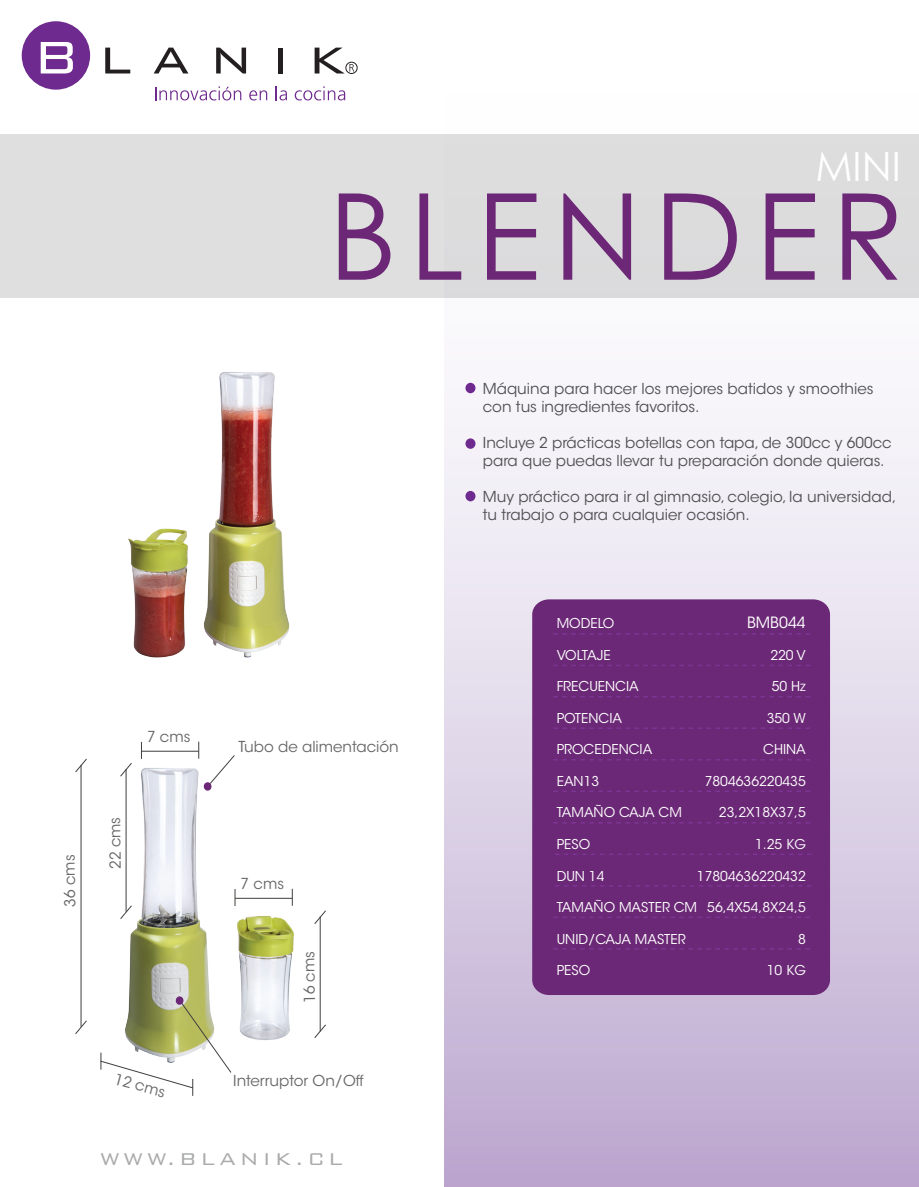
<style>
.page{position:relative;width:919px;height:1187px;background:#fff}
.page>*{position:absolute;margin:0;border:0;box-sizing:border-box;transform-origin:0 0}
.t1{font:120px "Levenim";letter-spacing:.1em;color:#6c2776}
.t2{font:40.5px "Levenim";color:#fff}
.t3{font:300 22.8px "Bank Gothic BT";letter-spacing:.165em;color:#aaabab}
.t4{font:15.45px "ITC Avant Garde Std";color:#fff}
.t5{font:15px/18px "ITC Avant Garde Std";color:#4f4f51}
.t6{font:15px "ITC Avant Garde Std";color:#666}
.t7{font:13.5px "ITC Avant Garde Std";color:#fff}
.t8{font:13.5px "ITC Avant Garde Std";letter-spacing:-.025em;color:#fff}
</style>
<div class="page">
<svg style="left:444px;top:297px;width:474px;height:889px"></svg>
<div style="left:22px;top:21px;width:68px;height:69px;background:#6e2a8e;border-radius:50%"></div>
<svg style="left:41px;top:42px;width:32px;height:31px"></svg>
<svg style="left:105px;top:48px;width:25px;height:25px"></svg>
<svg style="left:154px;top:48px;width:34px;height:25px"></svg>
<svg style="left:216px;top:48px;width:30px;height:25px"></svg>
<div style="left:278px;top:48px;width:5px;height:25px;background:#231f20"></div>
<svg style="left:155px;top:86px;width:86px;height:14px"></svg>
<svg style="left:249px;top:90px;width:18px;height:10px"></svg>
<svg style="left:276px;top:86px;width:11px;height:14px"></svg>
<svg style="left:295px;top:86px;width:50px;height:14px"></svg>
<svg style="left:314px;top:48px;width:40px;height:25px"></svg>
<div style="left:345px;top:62px;width:12px;height:12px;border:1px solid #231f20;border-radius:50%"></div>
<div style="left:0;top:134px;width:918px;height:163px;background:#dedede"></div>
<div style="left:465px;top:383px;width:10px;height:10px;background:#6e2a8e;border-radius:50%"></div>
<div style="left:465px;top:438px;width:10px;height:11px;background:#6e2a8e;border-radius:50%"></div>
<div style="left:465px;top:491px;width:10px;height:10px;background:#6e2a8e;border-radius:50%"></div>
<hr style="left:81px;top:765px;width:1px;height:261px;background:#403f3e">
<svg style="left:75px;top:758px;width:12px;height:15px"></svg>
<svg style="left:75px;top:1019px;width:12px;height:15px"></svg>
<div style="left:532px;top:599px;width:298px;height:395px;background:#6b2876"></div>
<svg style="left:553px;top:633px;width:256px;height:1px"></svg>
<svg style="left:553px;top:664px;width:256px;height:2px"></svg>
<svg style="left:553px;top:696px;width:256px;height:1px"></svg>
<svg style="left:553px;top:727px;width:256px;height:2px"></svg>
<svg style="left:553px;top:759px;width:256px;height:1px"></svg>
<svg style="left:553px;top:790px;width:256px;height:2px"></svg>
<svg style="left:553px;top:822px;width:256px;height:1px"></svg>
<svg style="left:554px;top:853px;width:257px;height:2px"></svg>
<svg style="left:554px;top:885px;width:257px;height:1px"></svg>
<svg style="left:553px;top:916px;width:256px;height:2px"></svg>
<svg style="left:553px;top:948px;width:256px;height:1px"></svg>
<img style="left:128px;top:372px;width:162px;height:286px">
<img style="left:125px;top:768px;width:169px;height:272px">
<hr style="left:126px;top:769px;width:1px;height:142px;background:#403f3e">
<svg style="left:120px;top:904px;width:12px;height:15px"></svg>
<svg style="left:120px;top:763px;width:12px;height:14px"></svg>
<hr style="left:141px;top:750px;width:58px;height:1px;background:#403f3e">
<svg style="left:141px;top:741px;width:1px;height:18px"></svg>
<svg style="left:198px;top:741px;width:1px;height:17px"></svg>
<hr style="left:235px;top:897px;width:57px;height:1px;background:#403f3e">
<svg style="left:235px;top:888px;width:1px;height:18px"></svg>
<svg style="left:292px;top:888px;width:1px;height:17px"></svg>
<hr style="left:320px;top:916px;width:1px;height:115px;background:#403f3e">
<svg style="left:314px;top:1023px;width:12px;height:15px"></svg>
<svg style="left:314px;top:910px;width:12px;height:14px"></svg>
<svg style="left:209px;top:755px;width:26px;height:29px"></svg>
<div style="left:204px;top:782px;width:7px;height:8px;background:#6c2776;border-radius:50%"></div>
<svg style="left:100px;top:999px;width:132px;height:96px"></svg>
<div style="left:176px;top:996px;width:7px;height:8px;background:#6c2776;border-radius:50%"></div>
<h2 class="t2" style="left:815px;top:143px;width:87px">MINI</h2>
<h1 class="t1" style="left:328px;top:166px;width:577px">BLENDER</h1>
<p class="t6" style="left:61px;top:906px;width:54px;rotate:-91deg">36 cms</p>
<p class="t6" style="left:147px;top:727px;width:45px">7 cms</p>
<p class="t6" style="left:106px;top:869px;width:54px;rotate:-91deg">22 cms</p>
<p class="t6" style="left:238px;top:737px;width:162px">Tubo de alimentación</p>
<p class="t6" style="left:240px;top:874px;width:45px">7 cms</p>
<p class="t6" style="left:300px;top:1003px;width:54px;rotate:-91deg">16 cms</p>
<p class="t6" style="left:117px;top:1069px;width:54px;rotate:15deg">12 cms</p>
<p class="t6" style="left:233px;top:1071px;width:132px">Interruptor On/Off</p>
<h3 class="t3" style="left:100px;top:1146px;width:244px">WWW.BLANIK.CL</h3>
<p class="t5" style="left:483px;top:380px;width:392px">Máquina para hacer los mejores batidos y smoothies con tus ingredientes favoritos.</p>
<p class="t5" style="left:483px;top:434px;width:410px">Incluye 2 prácticas botellas con tapa, de 300cc y 600cc para que puedas llevar tu preparación donde quieras.</p>
<p class="t5" style="left:483px;top:488px;width:415px">Muy práctico para ir al gimnasio, colegio, la universidad, tu trabajo o para cualquier ocasión.</p>
<p class="t4" style="left:747px;top:613px;width:60px">BMB044</p>
<p class="t7" style="left:770px;top:646px;width:37px">220 V</p>
<p class="t7" style="left:771px;top:678px;width:36px">50 Hz</p>
<p class="t7" style="left:766px;top:709px;width:41px">350 W</p>
<p class="t7" style="left:763px;top:741px;width:44px">CHINA</p>
<p class="t7" style="left:704px;top:772px;width:103px">7804636220435</p>
<p class="t7" style="left:719px;top:804px;width:88px">23,2X18X37,5</p>
<p class="t7" style="left:755px;top:835px;width:52px">1.25 KG</p>
<p class="t7" style="left:696px;top:867px;width:110px">17804636220432</p>
<p class="t7" style="left:707px;top:898px;width:100px">56,4X54,8X24,5</p>
<p class="t7" style="left:798px;top:930px;width:9px">8</p>
<p class="t7" style="left:766px;top:961px;width:40px">10 KG</p>
<p class="t7" style="left:556px;top:615px;width:59px">MODELO</p>
<p class="t8" style="left:556px;top:646px;width:55px">VOLTAJE</p>
<p class="t7" style="left:556px;top:678px;width:84px">FRECUENCIA</p>
<p class="t7" style="left:556px;top:709px;width:67px">POTENCIA</p>
<p class="t7" style="left:556px;top:741px;width:97px">PROCEDENCIA</p>
<p class="t7" style="left:556px;top:772px;width:44px">EAN13</p>
<p class="t7" style="left:556px;top:804px;width:127px">TAMAÑO CAJA CM</p>
<p class="t7" style="left:556px;top:835px;width:35px">PESO</p>
<p class="t7" style="left:556px;top:867px;width:49px">DUN 14</p>
<p class="t7" style="left:556px;top:898px;width:142px">TAMAÑO MASTER CM</p>
<p class="t7" style="left:556px;top:930px;width:130px">UNID/CAJA MASTER</p>
<p class="t7" style="left:556px;top:961px;width:35px">PESO</p>
</div>
